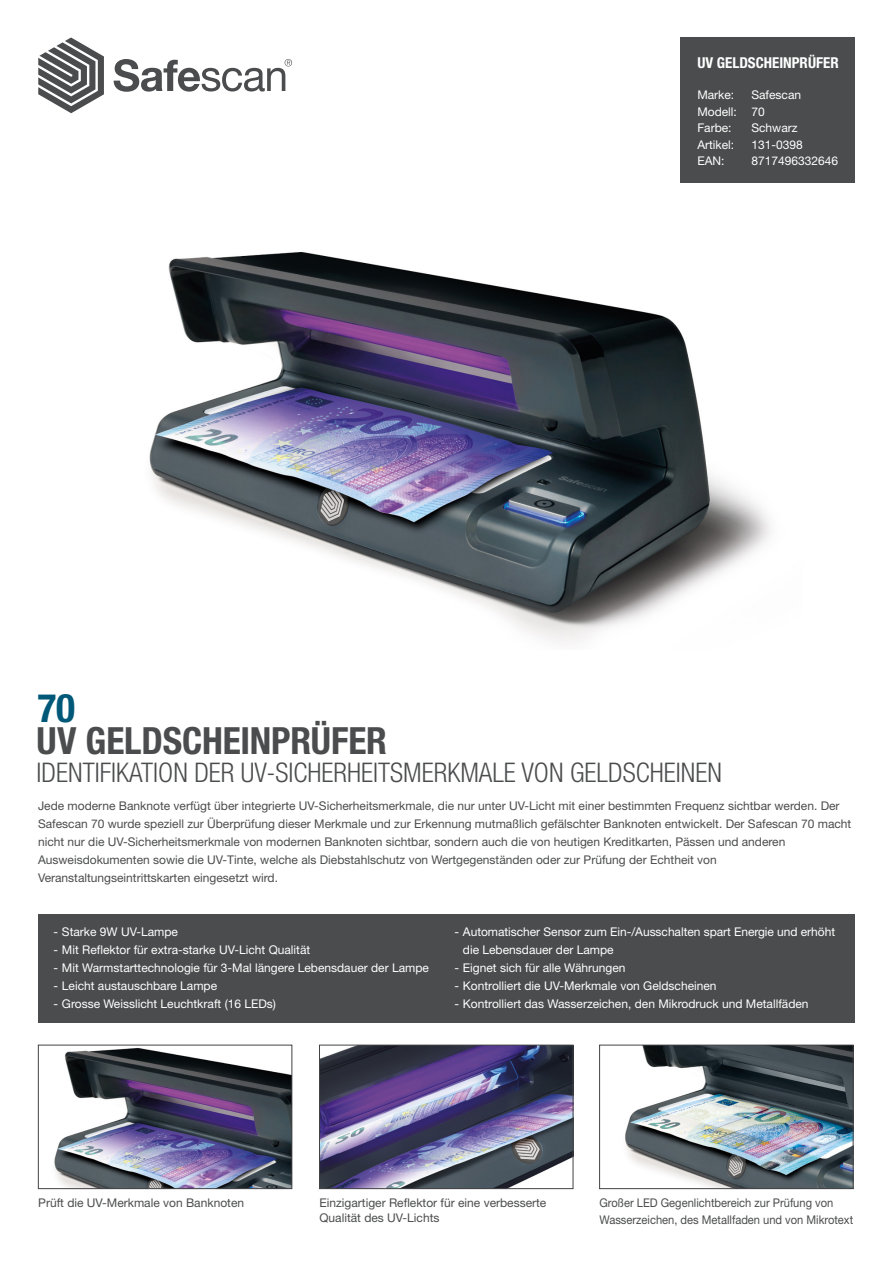
<style>
.page{position:relative;width:893px;height:1263px;background:#fff}
.page>*{position:absolute;margin:0;border:0;box-sizing:border-box;transform-origin:0 0}
.t1{font:700 condensed 39.45px "Helvetica Neue LT Std";color:#005879}
.t2{font:700 condensed 37.5px "Helvetica Neue LT Std";letter-spacing:-.005em;color:#4b4c4d}
.t3{font:300 condensed 27px "Helvetica Neue LT Std";color:#4b4c4d}
.t4{font:700 condensed 15px "Helvetica Neue LT Std";color:#fff}
.Platte_tekst{font:12px/18px "Helvetica Neue LT Std";color:#4b4c4d}
.Tabel{font:12px/18px "Helvetica Neue LT Std";color:#fff}
.Platte_tekst-2{font:12px/16.5px "Helvetica Neue LT Std";color:#4b4c4d;scale:.93 1}
</style>
<div class="page">
<div style="left:680px;top:37px;width:175px;height:146px;background:#4b4c4d"></div>
<svg style="left:38px;top:37px;width:66px;height:76px"></svg>
<svg style="left:114px;top:59px;width:178px;height:33px"></svg>
<div style="left:38px;top:914px;width:817px;height:109px;background:#4b4c4d"></div>
<img style="left:149px;top:252px;width:622px;height:391px">
<img style="left:54px;top:1048px;width:236px;height:139px">
<div style="left:38px;top:1045px;width:254px;height:144px;border:1px solid #434346"></div>
<img style="left:321px;top:1047px;width:250px;height:140px">
<div style="left:319px;top:1045px;width:254px;height:144px;border:1px solid #434346"></div>
<img style="left:625px;top:1047px;width:226px;height:140px">
<div style="left:599px;top:1045px;width:254px;height:144px;border:1px solid #434346"></div>
<p class="t4" style="left:697px;top:53px;width:143px">UV GELDSCHEINPRÜFER</p>
<p class="Tabel" style="left:697px;top:86px;width:38px">Marke:</p>
<p class="Tabel" style="left:751px;top:86px;width:51px">Safescan</p>
<p class="Tabel" style="left:697px;top:102px;width:69px">Modell: 70</p>
<p class="Tabel" style="left:697px;top:119px;width:36px">Farbe:</p>
<p class="Tabel" style="left:751px;top:119px;width:48px">Schwarz</p>
<p class="Tabel" style="left:697px;top:135px;width:38px">Artikel:</p>
<p class="Tabel" style="left:751px;top:135px;width:53px">131-0398</p>
<p class="Tabel" style="left:697px;top:152px;width:29px">EAN:</p>
<p class="Tabel" style="left:751px;top:152px;width:88px">8717496332646</p>
<p class="t1" style="left:37px;top:684px;width:39px">70</p>
<p class="t3" style="left:37px;top:757px;width:687px">IDENTIFIKATION DER UV-SICHERHEITSMERKMALE VON GELDSCHEINEN</p>
<p class="t2" style="left:37px;top:718px;width:352px">UV GELDSCHEINPRÜFER</p>
<p class="Platte_tekst" style="left:38px;top:797px;width:815px">Jede moderne Banknote verfügt über integrierte UV-Sicherheitsmerkmale, die nur unter UV-Licht mit einer bestimmten Frequenz sichtbar werden. Der Safescan 70 wurde speziell zur Überprüfung dieser Merkmale und zur Erkennung mutmaßlich gefälschter Banknoten entwickelt. Der Safescan 70 macht nicht nur die UV-Sicherheitsmerkmale von modernen Banknoten sichtbar, sondern auch die von heutigen Kreditkarten, Pässen und anderen Ausweisdokumenten sowie die UV-Tinte, welche als Diebstahlschutz von Wertgegenständen oder zur Prüfung der Echtheit von Veranstaltungseintrittskarten eingesetzt wird.</p>
<p class="Tabel" style="left:53px;top:923px;width:126px">- Starke 9W UV-Lampe</p>
<p class="Tabel" style="left:53px;top:941px;width:258px">- Mit Reflektor für extra-starke UV-Licht Qualität</p>
<p class="Tabel" style="left:53px;top:959px;width:377px">- Mit Warmstarttechnologie für 3-Mal längere Lebensdauer der Lampe</p>
<p class="Tabel" style="left:53px;top:977px;width:165px">- Leicht austauschbare Lampe</p>
<p class="Tabel" style="left:53px;top:995px;width:224px">- Grosse Weisslicht Leuchtkraft (16 LEDs)</p>
<p class="Tabel" style="left:463px;top:923px;width:374px;text-indent:-9px">- Automatischer Sensor zum Ein-/Ausschalten spart Energie und erhöht die Lebensdauer der Lampe</p>
<p class="Tabel" style="left:454px;top:959px;width:173px">- Eignet sich für alle Währungen</p>
<p class="Tabel" style="left:454px;top:977px;width:264px">- Kontrolliert die UV-Merkmale von Geldscheinen</p>
<p class="Tabel" style="left:454px;top:995px;width:356px">- Kontrolliert das Wasserzeichen, den Mikrodruck und Metallfäden</p>
<p class="Platte_tekst" style="left:38px;top:1194px;width:207px">Prüft die UV-Merkmale von Banknoten</p>
<p class="Platte_tekst" style="left:319px;top:1195px;width:228px;line-height:15px">Einzigartiger Reflektor für eine verbesserte<br>Qualität des UV-Lichts</p>
<p class="Platte_tekst-2" style="left:599px;top:1194px;width:274px">Großer LED Gegenlichtbereich zur Prüfung von<br>Wasserzeichen, des Metallfaden und von Mikrotext</p>
</div>
